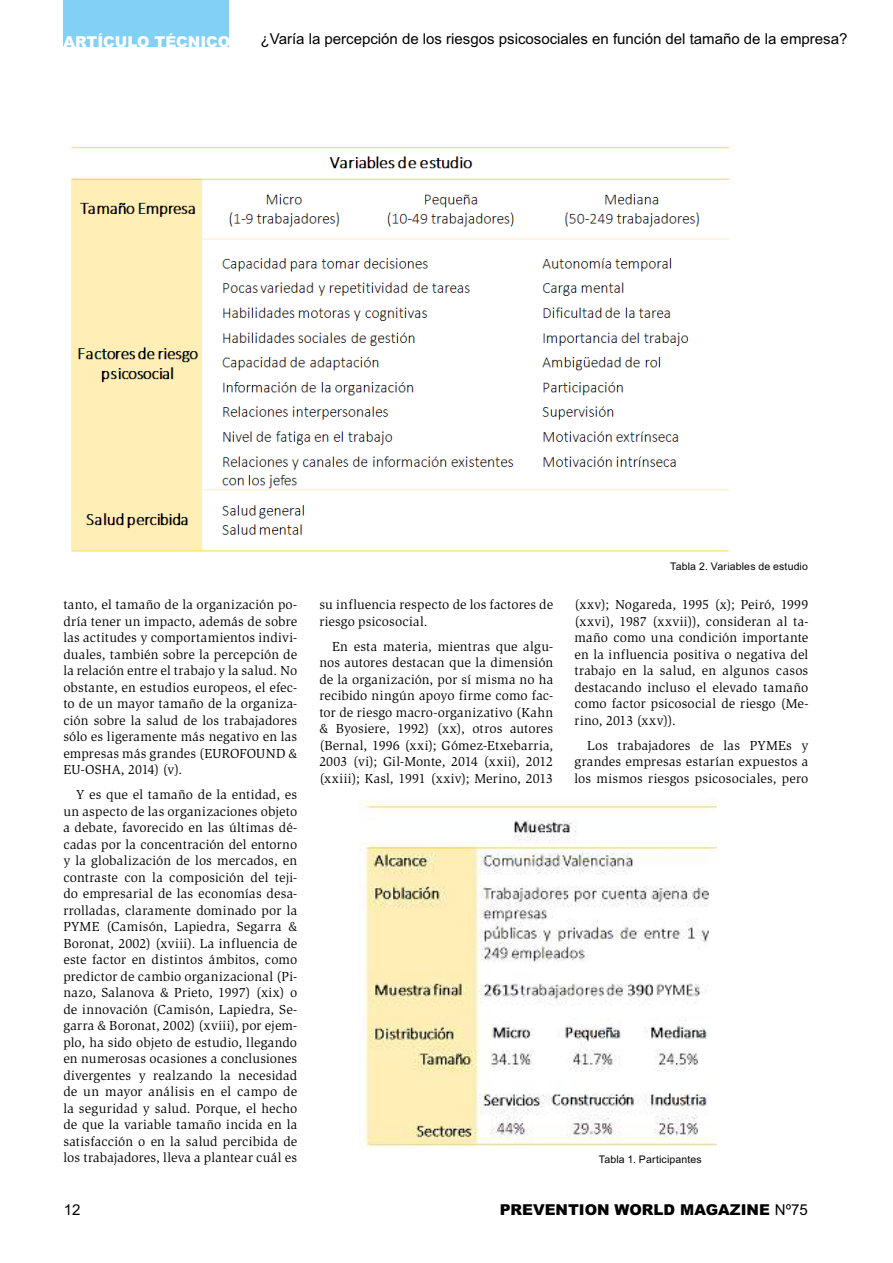
<style>
.page{position:relative;width:893px;height:1263px;background:#fff}
.page>*{position:absolute;margin:0;border:0;box-sizing:border-box;transform-origin:0 0}
.t1{font:15px "Arial MT Std";color:#000}
.t2{font:900 15px "Arial MT Std";color:#000}
.t3{font:900 15px "Arial MT Std";color:#fff}
.t4{font:13.5px/16.5px "Slimbach EF";letter-spacing:.01em;color:#000;text-align:justify}
.t5{font:10.5px "Arial MT Std";letter-spacing:.015em;color:#000}
.s1{font-weight:400}
</style>
<div class="page">
<div style="left:64px;top:0;width:165px;height:47px;background:#83d0f5"></div>
<img style="left:71px;top:146px;width:659px;height:406px">
<img style="left:360px;top:801px;width:357px;height:347px">
<p class="t3" style="left:63px;top:32px;width:169px">ARTÍCULO TÉCNICO</p>
<p class="t1" style="left:261px;top:31px;width:588px">¿Varía la percepción de los riesgos psicosociales en función del tamaño de la empresa?</p>
<p class="t5" style="left:670px;top:560px;width:139px">Tabla 2. Variables de estudio</p>
<p class="t4" style="left:63px;top:597px;width:235px">tanto, el tamaño de la organización po&shy;dría tener un impacto, además de sobre las actitudes y comportamientos indivi&shy;duales, también sobre la percepción de la relación entre el trabajo y la salud. No obstante, en estudios europeos, el efec&shy;to de un mayor tamaño de la organiza&shy;ción sobre la salud de los trabajadores sólo es ligeramente más negativo en las empresas más grandes (EUROFOUND &amp; EU-OSHA, 2014) (v).</p>
<p class="t4" style="left:63px;top:787px;width:235px;text-indent:13px">Y es que el tamaño de la entidad, es un aspecto de las organizaciones objeto a debate, favorecido en las últimas dé&shy;cadas por la concentración del entorno y la globalización de los mercados, en contraste con la composición del teji&shy;do empresarial de las economías desa&shy;rrolladas, claramente dominado por la PYME (Camisón, Lapiedra, Segarra &amp; Boronat, 2002) (xviii). La influencia de este factor en distintos ámbitos, como predictor de cambio organizacional (Pi&shy;nazo, Salanova &amp; Prieto, 1997) (xix) o de innovación (Camisón, Lapiedra, Se&shy;garra &amp; Boronat, 2002) (xviii), por ejem&shy;plo, ha sido objeto de estudio, llegando en numerosas ocasiones a conclusiones divergentes y realzando la necesidad de un mayor análisis en el campo de la seguridad y salud. Porque, el hecho de que la variable tamaño incida en la satisfacción o en la salud percibida de los trabajadores, lleva a plantear cuál es</p>
<p class="t4" style="left:319px;top:597px;width:235px">su influencia respecto de los factores de riesgo psicosocial.</p>
<p class="t4" style="left:319px;top:638px;width:235px;text-indent:13px">En esta materia, mientras que algu&shy;nos autores destacan que la dimensión de la organización, por sí misma no ha recibido ningún apoyo firme como fac&shy;tor de riesgo macro-organizativo (Kahn &amp; Byosiere, 1992) (xx), otros autores (Bernal, 1996 (xxi); Gómez-Etxebarria, 2003 (vi); Gil-Monte, 2014 (xxii), 2012 (xxiii); Kasl, 1991 (xxiv); Merino, 2013</p>
<p class="t4" style="left:574px;top:597px;width:235px">(xxv); Nogareda, 1995 (x); Peiró, 1999 (xxvi), 1987 (xxvii)), consideran al ta&shy;maño como una condición importante en la influencia positiva o negativa del trabajo en la salud, en algunos casos destacando incluso el elevado tamaño como factor psicosocial de riesgo (Me&shy;rino, 2013 (xxv)).</p>
<p class="t4" style="left:574px;top:737px;width:235px;text-indent:13px">Los trabajadores de las PYMEs y grandes empresas estarían expuestos a los mismos riesgos psicosociales, pero</p>
<p class="t5" style="left:599px;top:1153px;width:104px">Tabla 1. Participantes</p>
<p class="t1" style="left:64px;top:1201px;width:18px">12</p>
<p class="t2" style="left:500px;top:1200px;width:310px">PREVENTION WORLD MAGAZINE <span class="s1">Nº75</span></p>
</div>
